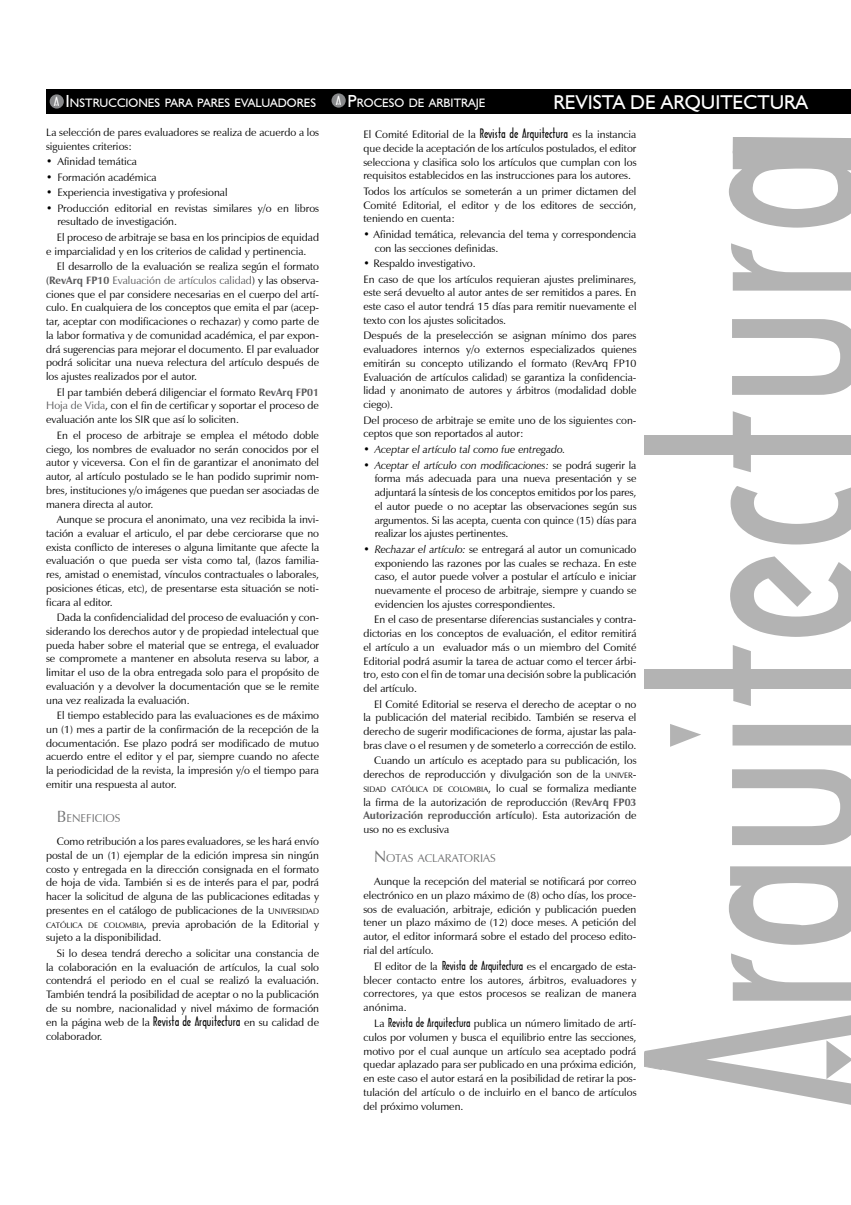
<style>
.page{position:relative;width:851px;height:1205px;background:#fff}
.page>*{position:absolute;margin:0;border:0;box-sizing:border-box;transform-origin:0 0}
.t1{font:20px "Humanist 521 BT";color:#fff}
.t2{font:12.25px "Humanist 521 BT";color:#fff}
.t3{font:11.38px "Zapf Humanist 601 BT";color:#707172}
.t4{font:10.75px/13.8px "Zapf Humanist 601 BT";color:#000;text-align:justify}
.t5{font:italic 10.75px "Zapf Humanist 601 BT";color:#000}
.s1{font-family:"Architecture Plain";font-size:12px}
.s2{font-size:17.5px}
.s3{font-weight:700;color:#58585a}
.s4{color:#58585a}
.s5{font-size:16.25px}
.s6{font-size:8.75px}
.s7{font-size:7.88px}
.s8{font-style:inherit}
.s9{font-family:"Architecture Plain";font-size:12.5px}
.s10{font-style:normal}
.s11{font-style:italic}
.s12{font-size:11.25px}
.s13{font-family:"Architecture Plain";font-size:11.88px}
</style>
<div class="page">
<svg style="left:731px;top:953px;width:119px;height:47px"></svg>
<svg style="left:728px;top:866px;width:122px;height:79px"></svg>
<svg style="left:732px;top:769px;width:118px;height:76px"></svg>
<svg style="left:670px;top:724px;width:180px;height:23px"></svg>
<svg style="left:730px;top:556px;width:120px;height:81px"></svg>
<svg style="left:730px;top:486px;width:120px;height:58px"></svg>
<svg style="left:732px;top:411px;width:19px;height:61px"></svg>
<svg style="left:732px;top:319px;width:118px;height:76px"></svg>
<svg style="left:731px;top:243px;width:119px;height:48px"></svg>
<div style="left:644px;top:435px;width:206px;height:20px;background:#b3b3b3"></div>
<svg style="left:728px;top:138px;width:122px;height:90px"></svg>
<svg style="left:644px;top:1015px;width:206px;height:90px"></svg>
<svg style="left:644px;top:645px;width:206px;height:61px"></svg>
<div style="left:46px;top:89px;width:804px;height:25px;background:#000"></div>
<div style="left:331px;top:93px;width:14px;height:15px;background:#87888a;border-radius:50%"></div>
<div style="left:50px;top:94px;width:14px;height:15px;background:#87888a;border-radius:50%"></div>
<p class="t2" style="left:54px;top:95px;width:263px"><span class="s1">A</span> <span class="s2">I</span> NSTRUCCIONES PARA PARES EVALUADORES</p>
<p class="t2" style="left:336px;top:95px;width:151px"><sup>A</sup> <span class="s2">P</span>ROCESO DE ARBITRAJE</p>
<h1 class="t1" style="left:553px;top:89px;width:256px">REVISTA DE ARQUITECTURA</h1>
<p class="t4" style="left:46px;top:125px;width:274px">La selección de pares evaluadores se realiza de acuerdo a los siguientes criterios:</p>
<p class="t4" style="left:46px;top:154px;width:92px">• Afinidad temática</p>
<p class="t4" style="left:46px;top:170px;width:112px">• Formación académica</p>
<p class="t4" style="left:46px;top:185px;width:183px">• Experiencia investigativa y profesional</p>
<p class="t4" style="left:57px;top:201px;width:263px;text-indent:-11px">• Producción editorial en revistas similares y/o en libros resultado de investigación.</p>
<p class="t4" style="left:46px;top:230px;width:274px;text-indent:11px">El proceso de arbitraje se basa en los principios de equidad e imparcialidad y en los criterios de calidad y pertinencia.</p>
<p class="t4" style="left:46px;top:260px;width:274px;text-indent:11px">El desarrollo de la evaluación se realiza según el formato (<span class="s3">RevArq FP10</span> <span class="s4">Evaluación de artículos calidad</span>) y las observa&shy;ciones que el par considere necesarias en el cuerpo del artí&shy;culo. En cualquiera de los conceptos que emita el par (acep&shy;tar, aceptar con modificaciones o rechazar) y como parte de la labor formativa y de comunidad académica, el par expon&shy;drá sugerencias para mejorar el documento. El par evaluador podrá solicitar una nueva relectura del artículo después de los ajustes realizados por el autor.</p>
<p class="t4" style="left:46px;top:385px;width:274px;text-indent:11px">El par también deberá diligenciar el formato <span class="s3">RevArq FP01<br></span><span class="s4">Hoja de Vida</span>, con el fin de certificar y soportar el proceso de evaluación ante los SIR que así lo soliciten.</p>
<p class="t4" style="left:46px;top:428px;width:274px;text-indent:11px">En el proceso de arbitraje se emplea el método doble ciego, los nombres de evaluador no serán conocidos por el autor y viceversa. Con el fin de garantizar el anonimato del autor, al artículo postulado se le han podido suprimir nom&shy;bres, instituciones y/o imágenes que puedan ser asociadas de manera directa al autor.</p>
<p class="t4" style="left:46px;top:512px;width:274px;text-indent:11px">Aunque se procura el anonimato, una vez recibida la invi&shy;tación a evaluar el articulo, el par debe cerciorarse que no exista conflicto de intereses o alguna limitante que afecte la evaluación o que pueda ser vista como tal, (lazos familia&shy;res, amistad o enemistad, vínculos contractuales o laborales, posiciones éticas, etc), de presentarse esta situación se noti&shy;ficara al editor.</p>
<p class="t4" style="left:46px;top:610px;width:274px;text-indent:11px">Dada la confidencialidad del proceso de evaluación y con&shy;siderando los derechos autor y de propiedad intelectual que pueda haber sobre el material que se entrega, el evaluador se compromete a mantener en absoluta reserva su labor, a limitar el uso de la obra entregada solo para el propósito de evaluación y a devolver la documentación que se le remite una vez realizada la evaluación.</p>
<p class="t4" style="left:46px;top:708px;width:274px;text-indent:11px">El tiempo establecido para las evaluaciones es de máximo un (1) mes a partir de la confirmación de la recepción de la documentación. Ese plazo podrá ser modificado de mutuo acuerdo entre el editor y el par, siempre cuando no afecte la periodicidad de la revista, la impresión y/o el tiempo para emitir una respuesta al autor.</p>
<p class="t3" style="left:57px;top:811px;width:65px"><span class="s5">B</span>ENEFICIOS</p>
<p class="t4" style="left:46px;top:834px;width:274px;text-indent:11px">Como retribución a los pares evaluadores, se les hará envío postal de un (1) ejemplar de la edición impresa sin ningún costo y entregada en la dirección consignada en el formato de hoja de vida. También si es de interés para el par, podrá hacer la solicitud de alguna de las publicaciones editadas y presentes en el catálogo de publicaciones de la <span class="s6">U</span><span class="s7">NIVERSIDAD CATÓLICA DE COLOMB IA</span><span class="s8">,</span> previa aprobación de la Editorial y sujeto a la disponibilidad.</p>
<p class="t4" style="left:46px;top:946px;width:274px;text-indent:11px">Si lo desea tendrá derecho a solicitar una constancia de la colaboración en la evaluación de artículos, la cual solo contendrá el periodo en el cual se realizó la evaluación.<br>También tendrá la posibilidad de aceptar o no la publicación de su nombre, nacionalidad y nivel máximo de formación en la página web de la <span class="s9">Revista de Arquitectura</span> en su calidad de colaborador.</p>
<p class="t4" style="left:363px;top:127px;width:274px">El Comité Editorial de la <span class="s9">Revista de Arquitectura</span> es la instancia que decide la aceptación de los artículos postulados, el editor selecciona y clasifica solo los artículos que cumplan con los requisitos establecidos en las instrucciones para los autores.</p>
<p class="t4" style="left:363px;top:184px;width:274px">Todos los artículos se someterán a un primer dictamen del Comité Editorial, el editor y de los editores de sección, teniendo en cuenta:</p>
<p class="t4" style="left:374px;top:227px;width:263px;text-indent:-11px">• Afinidad temática, relevancia del tema y correspondencia con las secciones definidas.</p>
<p class="t4" style="left:363px;top:256px;width:274px;line-height:15.5px">• Respaldo investigativo.<br>En caso de que los artículos requieran ajustes preliminares,</p>
<p class="t4" style="left:363px;top:286px;width:274px">este será devuelto al autor antes de ser remitidos a pares. En este caso el autor tendrá 15 días para remitir nuevamente el texto con los ajustes solicitados.</p>
<p class="t4" style="left:363px;top:329px;width:274px">Después de la preselección se asignan mínimo dos pares evaluadores internos y/o externos especializados quienes emitirán su concepto utilizando el formato (RevArq FP10<br>Evaluación de artículos calidad) se garantiza la confidencia&shy;lidad y anonimato de autores y árbitros (modalidad doble ciego).</p>
<p class="t4" style="left:363px;top:413px;width:274px">Del proceso de arbitraje se emite uno de los siguientes con&shy;ceptos que son reportados al autor:</p>
<p class="t5" style="left:363px;top:443px;width:203px"><span class="s10">•</span> Aceptar el artículo tal como fue entregado.</p>
<p class="t4" style="left:374px;top:458px;width:263px;text-indent:-11px">• <span class="s11">Aceptar el artículo con modificaciones:</span> se podrá sugerir la forma más adecuada para una nueva presentación y se adjuntará la síntesis de los conceptos emitidos por los pares, el autor puede o no aceptar las observaciones según sus argumentos. Si las acepta, cuenta con quince (15) días para realizar los ajustes pertinentes.</p>
<p class="t4" style="left:374px;top:542px;width:263px;text-indent:-11px">• <span class="s11">Rechazar el artículo:</span> se entregará al autor un comunicado exponiendo las razones por las cuales se rechaza. En este caso, el autor puede volver a postular el artículo e iniciar nuevamente el proceso de arbitraje, siempre y cuando se evidencien los ajustes correspondientes.</p>
<p class="t4" style="left:363px;top:613px;width:274px;text-indent:11px">En el caso de presentarse diferencias sustanciales y contra&shy;dictorias en los conceptos de evaluación, el editor remitirá el artículo a un evaluador más o un miembro del Comité Editorial podrá asumir la tarea de actuar como el tercer árbi&shy;tro, esto con el fin de tomar una decisión sobre la publicación del artículo.</p>
<p class="t4" style="left:363px;top:697px;width:274px;text-indent:11px">El Comité Editorial se reserva el derecho de aceptar o no la publicación del material recibido. También se reserva el derecho de sugerir modificaciones de forma, ajustar las pala&shy;bras clave o el resumen y de someterlo a corrección de estilo.</p>
<p class="t4" style="left:363px;top:754px;width:274px;text-indent:11px">Cuando un artículo es aceptado para su publicación, los derechos de reproducción y divulgación son de la <span class="s7">UNIVER</span><span class="s12">-</span><span class="s7">SIDAD CATÓLICA DE COLOMB IA</span>, lo cual se formaliza mediante la firma de la autorización de reproducción (<span class="s3">RevArq FP03<br>Autorización reproducción artículo</span>). Esta autorización de uso no es exclusiva</p>
<p class="t3" style="left:374px;top:851px;width:123px"><span class="s5">N</span> OTAS ACLARATORIAS</p>
<p class="t4" style="left:363px;top:874px;width:274px;text-indent:11px">Aunque la recepción del material se notificará por correo electrónico en un plazo máximo de (8) ocho días, los proce&shy;sos de evaluación, arbitraje, edición y publicación pueden tener un plazo máximo de (12) doce meses. A petición del autor, el editor informará sobre el estado del proceso edito&shy;rial del artículo.</p>
<p class="t4" style="left:363px;top:959px;width:274px;text-indent:11px">El editor de la <span class="s13">Revista de Arquitectura</span> es el encargado de esta&shy;blecer contacto entre los autores, árbitros, evaluadores y correctores, ya que estos procesos se realizan de manera anónima.</p>
<p class="t4" style="left:363px;top:1016px;width:274px;text-indent:11px">La <span class="s13">Revista de Arquitectura</span> publica un número limitado de artí&shy;culos por volumen y busca el equilibrio entre las secciones, motivo por el cual aunque un artículo sea aceptado podrá quedar aplazado para ser publicado en una próxima edición, en este caso el autor estará en la posibilidad de retirar la pos&shy;tulación del artículo o de incluirlo en el banco de artículos del próximo volumen.</p>
</div>
